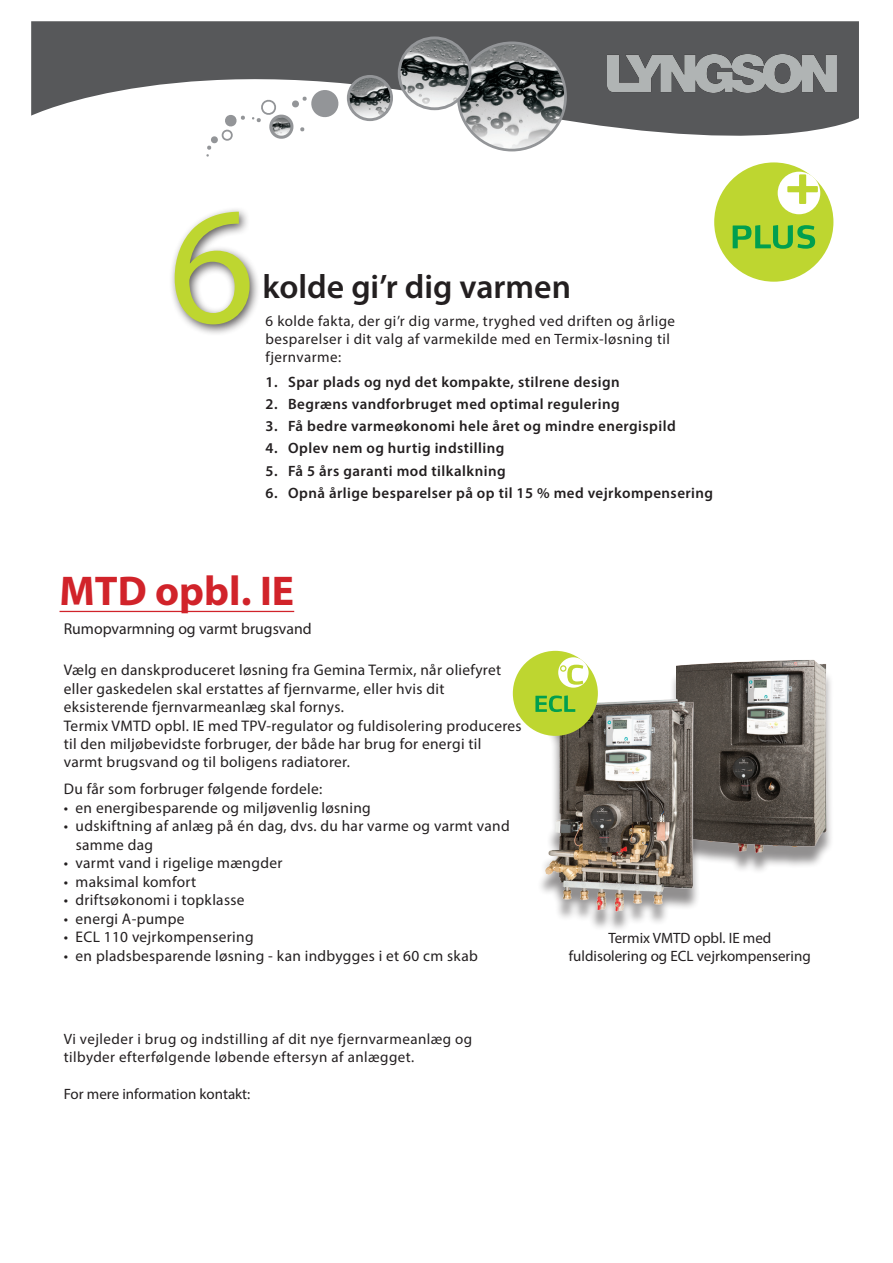
<style>
.page{position:relative;width:893px;height:1263px;background:#fff}
.page>*{position:absolute;margin:0;border:0;box-sizing:border-box;transform-origin:0 0}
.t1{font:168px "Myriad Pro";color:#bed630}
.t2{font:700 41.7px "Myriad Pro";color:#d1232a}
.t3{font:600 33.75px "Myriad Pro";color:#231f20}
.t4{font:15.75px "Myriad Pro";color:#231f20}
.t5{font:15.45px/18.5px "Myriad Pro";letter-spacing:.02em;color:#231f20}
.t6{font:600 15px "Myriad Pro";letter-spacing:.03em;color:#231f20}
.t7{font:15px/18px "Myriad Pro";letter-spacing:.03em;color:#231f20}
.t8{font:15px/18px "Myriad Pro";color:#231f20;text-align:center}
</style>
<div class="page">
<svg style="left:31px;top:21px;width:828px;height:144px;fill:#57585a"></svg>
<img style="left:458px;top:43px;width:107px;height:107px;border-radius:54px">
<div style="left:457px;top:42px;width:110px;height:109px;border:3px solid #939598;border-radius:50%"></div>
<img style="left:399px;top:38px;width:71px;height:71px;border-radius:35px">
<div style="left:398px;top:36px;width:73px;height:74px;border:3px solid #939598;border-radius:50%"></div>
<img style="left:348px;top:76px;width:44px;height:44px;border-radius:22px">
<div style="left:347px;top:75px;width:46px;height:46px;border:3px solid #939598;border-radius:50%"></div>
<svg style="left:206px;top:114px;width:39px;height:43px"></svg>
<svg style="left:252px;top:89px;width:88px;height:52px"></svg>
<div style="left:714px;top:162px;width:119px;height:120px;background:#bed630;border-radius:50%"></div>
<div style="left:778px;top:172px;width:42px;height:42px;background:#fff;border-radius:50%"></div>
<svg style="left:733px;top:225px;width:82px;height:24px"></svg>
<svg style="left:787px;top:174px;width:31px;height:30px"></svg>
<div style="left:669px;top:667px;width:165px;height:208px;background:#231f20;opacity:.5"></div>
<img style="left:677px;top:660px;width:157px;height:195px">
<div style="left:537px;top:706px;width:164px;height:226px;background:#231f20;opacity:.5"></div>
<img style="left:544px;top:697px;width:156px;height:219px">
<div style="left:168px;top:206px;width:93px;height:130px;background:#231f20;opacity:.75"></div>
<div style="left:513px;top:651px;width:85px;height:85px;background:#bed630;border-radius:50%"></div>
<svg style="left:535px;top:695px;width:40px;height:17px"></svg>
<svg style="left:558px;top:657px;width:31px;height:31px"></svg>
<svg style="left:560px;top:665px;width:23px;height:20px"></svg>
<hr style="left:60px;top:611px;width:234px;height:1px;background:#d1232a">
<img style="left:608px;top:55px;width:228px;height:37px">
<h1 class="t1" style="left:169px;top:163px;width:88px">6</h1>
<h3 class="t3" style="left:263px;top:266px;width:310px">kolde gi’r dig varmen</h3>
<p class="t7" style="left:266px;top:312px;width:411px">6 kolde fakta, der gi’r dig varme, tryghed ved driften og årlige besparelser i dit valg af varmekilde med en Termix-løsning til fjernvarme:</p>
<p class="t6" style="left:266px;top:372px;width:355px">1. Spar plads og nyd det kompakte, stilrene design</p>
<p class="t6" style="left:266px;top:394px;width:356px">2. Begræns vandforbruget med optimal regulering</p>
<p class="t6" style="left:266px;top:417px;width:412px">3. Få bedre varmeøkonomi hele året og mindre energispild</p>
<p class="t6" style="left:266px;top:439px;width:240px">4. Oplev nem og hurtig indstilling</p>
<p class="t6" style="left:266px;top:461px;width:242px">5. Få 5 års garanti mod tilkalkning</p>
<p class="t6" style="left:266px;top:483px;width:449px">6. Opnå årlige besparelser på op til 15 % med vejrkompensering</p>
<h2 class="t2" style="left:60px;top:564px;width:236px">MTD opbl. IE</h2>
<p class="t4" style="left:64px;top:619px;width:249px">Rumopvarmning og varmt brugsvand</p>
<p class="t5" style="left:64px;top:660px;width:459px">Vælg en danskproduceret løsning fra Gemina Termix, når oliefyret eller gaskedelen skal erstattes af fjernvarme, eller hvis dit eksisterende fjernvarmeanlæg skal fornys.<br>Termix VMTD opbl. IE med TPV-regulator og fuldisolering produceres til den miljøbevidste forbruger, der både har brug for energi til varmt brugsvand og til boligens radiatorer.</p>
<p class="t5" style="left:64px;top:780px;width:260px">Du får som forbruger følgende fordele:</p>
<p class="t5" style="left:64px;top:798px;width:309px">• en energibesparende og miljøvenlig løsning</p>
<p class="t5" style="left:76px;top:817px;width:435px;text-indent:-12px">• udskiftning af anlæg på én dag, dvs. du har varme og varmt vand samme dag</p>
<p class="t5" style="left:64px;top:854px;width:220px">• varmt vand i rigelige mængder</p>
<p class="t5" style="left:64px;top:872px;width:134px">• maksimal komfort</p>
<p class="t5" style="left:64px;top:891px;width:182px">• driftsøkonomi i topklasse</p>
<p class="t5" style="left:64px;top:909px;width:122px">• energi A-pumpe</p>
<p class="t5" style="left:64px;top:928px;width:191px">• ECL 110 vejrkompensering</p>
<p class="t5" style="left:64px;top:946px;width:416px">• en pladsbesparende løsning - kan indbygges i et 60 cm skab</p>
<p class="t7" style="left:64px;top:1030px;width:410px">Vi vejleder i brug og indstilling af dit nye fjernvarmeanlæg og tilbyder efterfølgende løbende eftersyn af anlægget.</p>
<p class="t8" style="left:64px;top:1085px;width:188px">For mere information kontakt:</p>
<p class="t8" style="left:569px;top:928px;width:243px">Termix VMTD opbl. IE med fuldisolering og ECL vejrkompensering</p>
</div>
